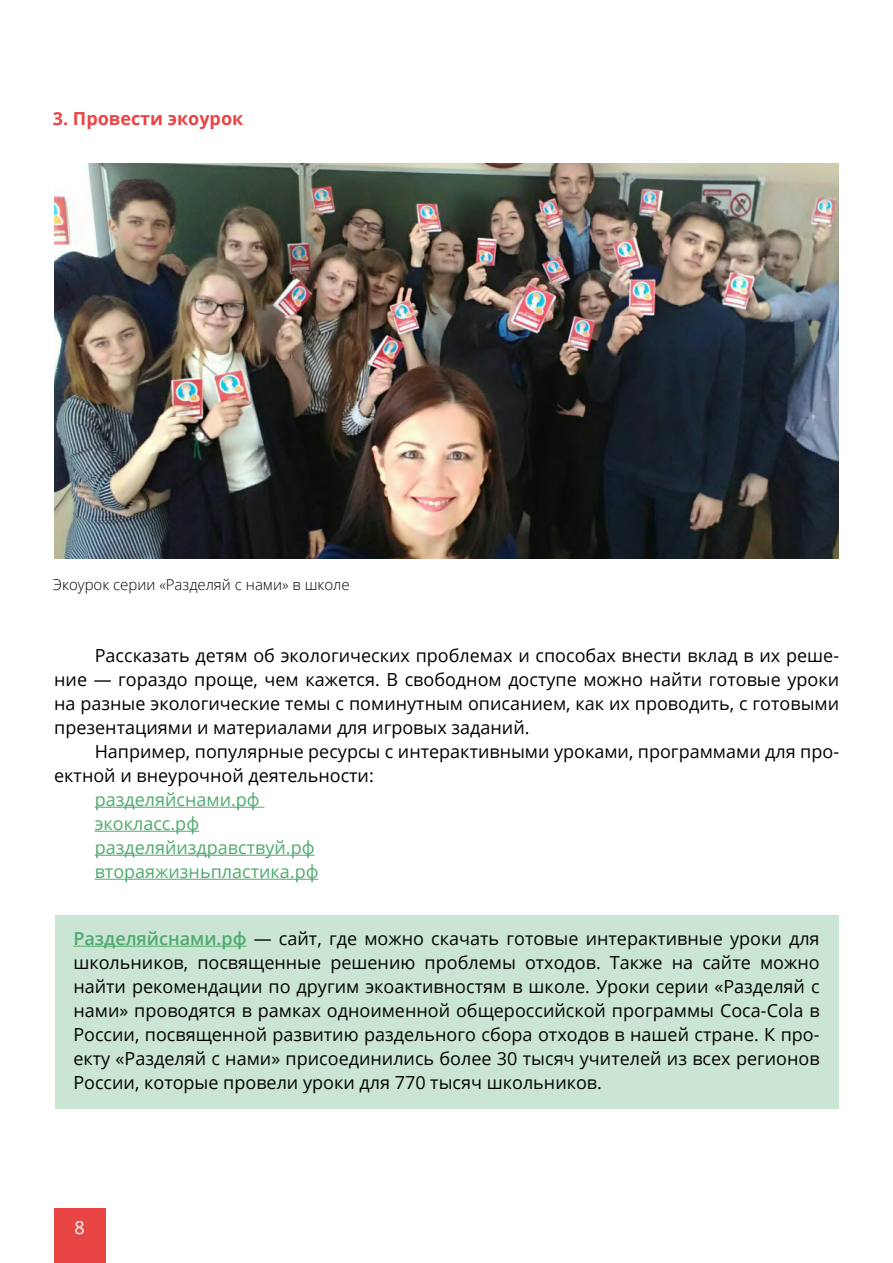
<style>
.page{position:relative;width:893px;height:1263px;background:#fff}
.page>*{position:absolute;margin:0;border:0;box-sizing:border-box;transform-origin:0 0}
.t1{font:18px/24px "Open Sans";color:#020203;text-align:justify}
.t2{font:18px/24px "Open Sans";color:#000;text-align:justify}
.t3{font:18px/24px "Open Sans";color:#4faa6e}
.t4{font:700 18px "Open Sans";color:#e94544}
.t5{font:18px "Open Sans";color:#fff}
.t6{font:300 15px "Open Sans";color:#000}
.s1{font-weight:600;color:#4faa6e}
</style>
<div class="page">
<div style="left:54px;top:1209px;width:51px;height:54px;background:#e94544"></div>
<div style="left:56px;top:915px;width:783px;height:194px;background:#cae5d3"></div>
<hr style="left:95px;top:807px;width:169px;height:1px;background:#4faa6e">
<hr style="left:95px;top:831px;width:104px;height:1px;background:#4faa6e">
<hr style="left:95px;top:855px;width:220px;height:1px;background:#4faa6e">
<hr style="left:95px;top:879px;width:224px;height:1px;background:#4faa6e">
<hr style="left:73px;top:946px;width:173px;height:1px;background:#4faa6e">
<img style="left:54px;top:164px;width:785px;height:394px">
<p class="t4" style="left:53px;top:106px;width:192px">3. Провести экоурок</p>
<p class="t6" style="left:53px;top:574px;width:298px">Экоурок серии «Разделяй с нами» в школе</p>
<p class="t2" style="left:54px;top:643px;width:786px;text-indent:40px">Рассказать детям об экологических проблемах и способах внести вклад в их реше&shy;ние — гораздо проще, чем кажется. В свободном доступе можно найти готовые уроки на разные экологические темы с поминутным описанием, как их проводить, с готовыми презентациями и материалами для игровых заданий.</p>
<p class="t2" style="left:54px;top:739px;width:786px;text-indent:40px">Например, популярные ресурсы с интерактивными уроками, программами для про&shy;ектной и внеурочной деятельности:</p>
<p class="t3" style="left:95px;top:787px;width:225px">разделяйснами.рф экокласс.рф разделяйиздравствуй.рф втораяжизньпластика.рф</p>
<p class="t1" style="left:73px;top:926px;width:748px"><span class="s1">Разделяйснами.рф</span> — сайт, где можно скачать готовые интерактивные уроки для школьников, посвященные решению проблемы отходов. Также на сайте можно найти рекомендации по другим экоактивностям в школе. Уроки серии «Разделяй с нами» проводятся в рамках одноименной общероссийской программы Coca-Cola в России, посвященной развитию раздельного сбора отходов в нашей стране. К про&shy;екту «Разделяй с нами» присоединились более 30 тысяч учителей из всех регионов России, которые провели уроки для 770 тысяч школьников.</p>
<p class="t5" style="left:74px;top:1215px;width:12px">8</p>
</div>
